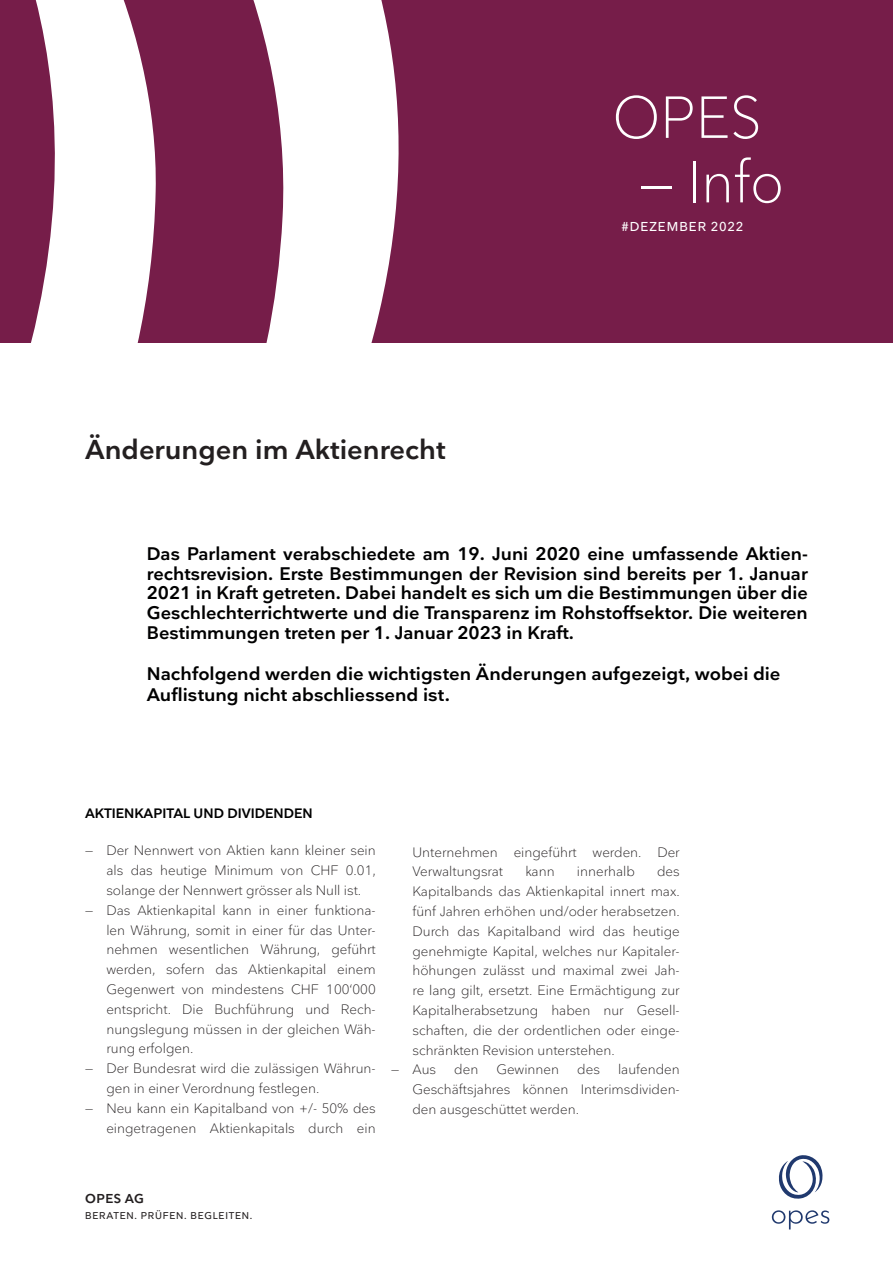
<style>
.page{position:relative;width:893px;height:1263px;background:#fff}
.page>*{position:absolute;margin:0;border:0;box-sizing:border-box;transform-origin:0 0}
.t1{font:300 58.5px "Nationale";color:#fff;scale:.95 1}
.t2{font:600 27px "Nationale";color:#231f20}
.t3{font:600 18px/19.8px "Nationale";color:#000001;text-align:justify}
.t4{font:300 13.5px/19.8px "Nationale";color:#231f20;text-align:justify}
.t5{font:600 13.5px "Nationale";color:#000001}
.t6{font:500 12.75px "Nationale";letter-spacing:.075em;color:#fff}
.t7{font:600 12.75px "Nationale";letter-spacing:.025em;color:#231f20}
.t8{font:500 9.75px "Nationale";letter-spacing:.075em;color:#231f20}
</style>
<div class="page">
<div style="left:0;top:0;width:893px;height:342px;background:#761d49"></div>
<svg style="left:253px;top:0;width:146px;height:342px;fill:#fff"></svg>
<svg style="left:31px;top:0;width:125px;height:342px;fill:#fff"></svg>
<svg style="left:779px;top:1155px;width:44px;height:44px"></svg>
<svg style="left:772px;top:1210px;width:57px;height:19px"></svg>
<h2 class="t2" style="left:85px;top:432px;width:362px">Änderungen im Aktienrecht</h2>
<h1 class="t1" style="left:612px;top:80px;width:159px">OPES</h1>
<h1 class="t1" style="left:640px;top:145px;width:153px">— Info</h1>
<p class="t6" style="left:622px;top:218px;width:123px">#DEZEMBER 2022</p>
<p class="t3" style="left:147px;top:543px;width:663px">Das Parlament verabschiedete am 19. Juni 2020 eine umfassende Aktien&shy;rechtsrevision. Erste Bestimmungen der Revision sind bereits per 1. Januar 2021 in Kraft getreten. Dabei handelt es sich um die Bestimmungen über die Geschlechterrichtwerte und die Transparenz im Rohstoffsektor. Die weiteren Bestimmungen treten per 1. Januar 2023 in Kraft.</p>
<h3 class="t3" style="left:147px;top:663px;width:635px;line-height:21px">Nachfolgend werden die wichtigsten Änderungen aufgezeigt, wobei die<br>Auflistung nicht abschliessend ist.</h3>
<p class="t5" style="left:85px;top:804px;width:229px">AKTIENKAPITAL UND DIVIDENDEN</p>
<p class="t4" style="left:106px;top:840px;width:271px;text-indent:-21px">— Der Nennwert von Aktien kann kleiner sein als das heutige Minimum von CHF 0.01, solange der Nennwert grösser als Null ist.</p>
<p class="t4" style="left:106px;top:900px;width:271px;text-indent:-21px">— Das Aktienkapital kann in einer funktiona&shy;len Währung, somit in einer für das Unter&shy;nehmen wesentlichen Währung, geführt werden, sofern das Aktienkapital einem Gegenwert von mindestens CHF 100‘000 entspricht. Die Buchführung und Rech&shy;nungslegung müssen in der gleichen Wäh&shy;rung erfolgen.</p>
<p class="t4" style="left:106px;top:1058px;width:271px;text-indent:-21px">— Der Bundesrat wird die zulässigen Währun&shy;gen in einer Verordnung festlegen.</p>
<p class="t4" style="left:85px;top:1098px;width:292px;text-align:right">— Neu kann ein Kapitalband von +/- 50% des eingetragenen Aktienkapitals durch ein</p>
<p class="t4" style="left:412px;top:842px;width:269px">Unternehmen eingeführt werden. Der<br>Verwaltungsrat</p>
<p class="t4" style="left:412px;top:861px;width:269px;text-indent:245px">des Kapitalbands das Aktienkapital innert max. fünf Jahren erhöhen und/oder herabsetzen.<br>Durch das Kapitalband wird das heutige genehmigte Kapital, welches nur Kapitaler&shy;höhungen zulässt und maximal zwei Jah&shy;re lang gilt, ersetzt. Eine Ermächtigung zur Kapitalherabsetzung haben nur Gesell&shy;schaften, die der ordentlichen oder einge&shy;schränkten Revision unterstehen.</p>
<p class="t4" style="left:391px;top:1059px;width:46px">— Aus</p>
<p class="t4" style="left:454px;top:1059px;width:26px">den</p>
<p class="t4" style="left:496px;top:1059px;width:64px">Gewinnen</p>
<p class="t4" style="left:577px;top:1059px;width:24px">des</p>
<p class="t4" style="left:525px;top:861px;width:31px">kann</p>
<p class="t4" style="left:577px;top:861px;width:59px">innerhalb</p>
<p class="t4" style="left:412px;top:1059px;width:269px;text-indent:206px">laufenden Geschäftsjahres können Interimsdividen&shy;den ausgeschüttet werden.</p>
<p class="t7" style="left:85px;top:1190px;width:60px">OPES AG</p>
<p class="t8" style="left:85px;top:1210px;width:168px">BERATEN. PRÜFEN. BEGLEITEN.</p>
</div>
